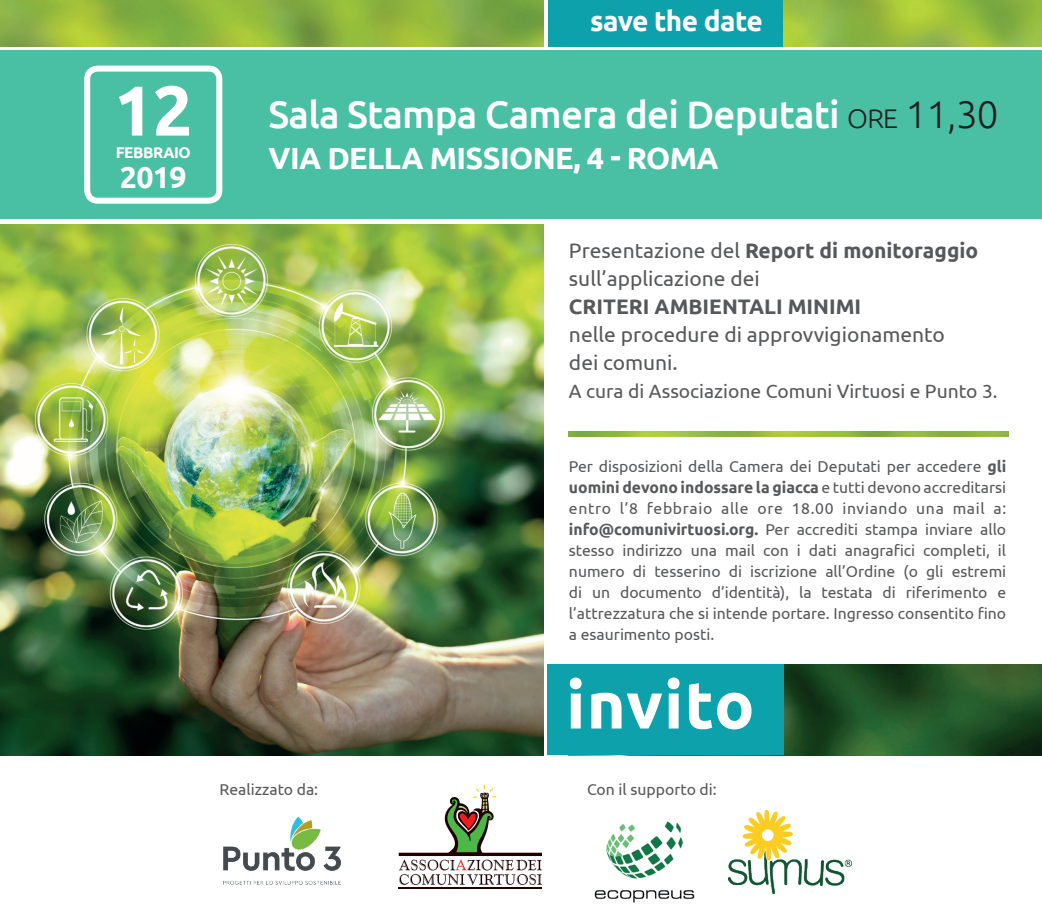
<style>
.page{position:relative;width:1042px;height:913px;background:#fff}
.page>*{position:absolute;margin:0;border:0;box-sizing:border-box;transform-origin:0 0}
.t1{font:700 70.35px "Ubuntu";color:#fff}
.t2{font:700 66.5px "Ubuntu";letter-spacing:.02em;color:#fff}
.t3{font:500 38.5px "Ubuntu";letter-spacing:-.02em;color:#fff}
.t4{font:700 30.62px "Ubuntu";letter-spacing:-.02em;color:#fff}
.t5{font:700 30.1px "Ubuntu";color:#fff}
.t6{font:700 28px "Ubuntu";letter-spacing:-.02em;color:#fff}
.t7{font:21px/28px "Ubuntu";color:#57585a}
.t8{font:700 21px "Ubuntu";color:#57585a}
.t9{font:19.25px "Ubuntu";color:#57585a}
.t10{font:15.75px/21px "Ubuntu";color:#57585a;text-align:justify}
.t11{font:700 15.58px "Ubuntu";letter-spacing:-.03em;color:#fff}
.s1{font-weight:300;font-size:26.95px;color:#231f20}
.s2{font-weight:300;color:#231f20}
.s3{font-weight:700}
</style>
<div class="page">
<img style="left:783px;top:0;width:259px;height:47px">
<div style="left:548px;top:0;width:235px;height:47px;background:#0ca1ab"></div>
<img style="left:0;top:225px;width:544px;height:531px">
<img style="left:0;top:0;width:544px;height:47px">
<div style="left:0;top:50px;width:1042px;height:169px;background:#49bfa4"></div>
<div style="left:84px;top:66px;width:138px;height:138px;border:6px solid #fff;border-radius:10px"></div>
<img style="left:594px;top:821px;width:101px;height:82px">
<img style="left:728px;top:810px;width:123px;height:83px">
<img style="left:223px;top:816px;width:118px;height:69px">
<hr style="left:399px;top:887px;width:143px;height:2px;background:#200000">
<svg style="left:399px;top:785px;width:143px;height:100px"></svg>
<img style="left:569px;top:432px;width:439px;height:4px">
<img style="left:569px;top:664px;width:473px;height:92px">
<div style="left:548px;top:664px;width:236px;height:91px;background:#0ca1ab"></div>
<h1 class="t1" style="left:114px;top:68px;width:80px">12</h1>
<p class="t11" style="left:116px;top:143px;width:77px">FEBBRAIO</p>
<h3 class="t5" style="left:120px;top:159px;width:68px">2019</h3>
<h3 class="t6" style="left:590px;top:4px;width:174px">save the date</h3>
<h3 class="t3" style="left:268px;top:90px;width:731px">Sala Stampa Camera dei Deputati <span class="s1">ORE</span> <span class="s2">11,30</span></h3>
<h3 class="t4" style="left:268px;top:140px;width:452px">VIA DELLA MISSIONE, 4 - ROMA</h3>
<h3 class="t7" style="left:569px;top:236px;width:411px">Presentazione del <span class="s3">Report di monitoraggio </span>sull’applicazione dei</h3>
<h3 class="t8" style="left:569px;top:294px;width:294px">CRITERI AMBIENTALI MINIMI</h3>
<h3 class="t7" style="left:569px;top:320px;width:377px">nelle procedure di approvvigionamento dei comuni.</h3>
<p class="t9" style="left:569px;top:380px;width:430px">A cura di Associazione Comuni Virtuosi e Punto 3.</p>
<p class="t10" style="left:569px;top:455px;width:439px">Per disposizioni della Camera dei Deputati per accedere <span class="s3">gli uomini devono indossare la giacca</span> e tutti devono accreditarsi entro l’8 febbraio alle ore 18.00 inviando una mail a: <span class="s3">info@comunivirtuosi.org.</span> Per accrediti stampa inviare allo stesso indirizzo una mail con i dati anagrafici completi, il numero di tesserino di iscrizione all’Ordine (o gli estremi di un documento d’identità), la testata di riferimento e l’attrezzatura che si intende portare. Ingresso consentito fino a esaurimento posti.</p>
<h2 class="t2" style="left:566px;top:664px;width:190px">invito</h2>
<p class="t10" style="left:219px;top:778px;width:100px">Realizzato da:</p>
<p class="t10" style="left:587px;top:778px;width:131px">Con il supporto di:</p>
</div>
